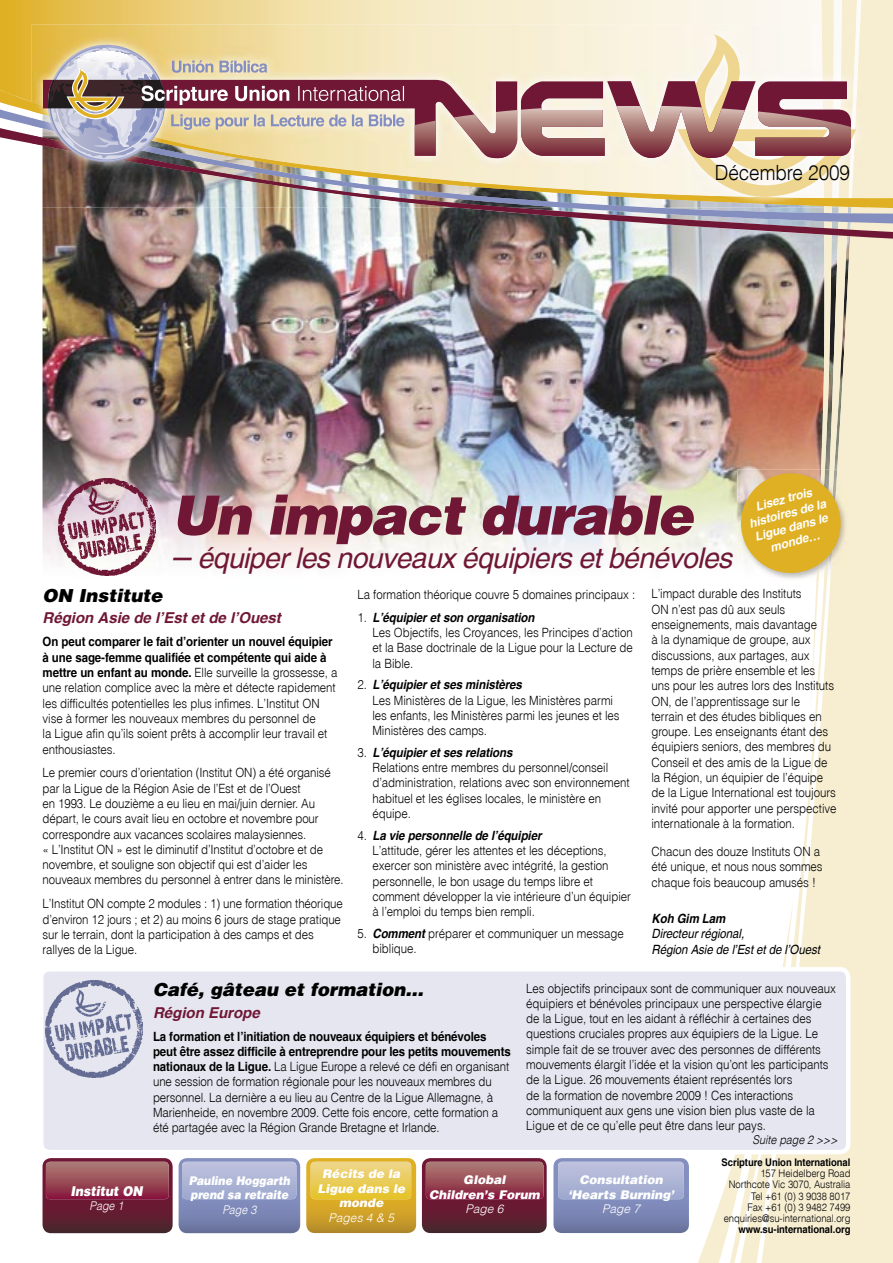
<style>
.page{position:relative;width:893px;height:1263px;background:#fff}
.page>*{position:absolute;margin:0;border:0;box-sizing:border-box;transform-origin:0 0}
.t1{font:italic 900 54px "Switzerland";letter-spacing:-.025em;color:#6f1735}
.t2{font:italic 28.5px "Switzerland";letter-spacing:-.025em;color:#6f1735}
.t3{font:21px "Switzerland Light Plain";letter-spacing:-.005em;color:#000;scale:.9 1}
.t4{font:italic 900 18px "Switzerland";color:#000}
.t5{font:italic 700 15px "Switzerland";color:#6f1735}
.t6{font:italic 900 13.5px "Switzerland";letter-spacing:-.005em;color:#fff;scale:.9 1}
.t7{font:12.75px/15.3px "Switzerland Light Plain";letter-spacing:-.005em;color:#000;scale:.9 1}
.t8{font:700 12.75px/15.3px "Switzerland";letter-spacing:-.01em;color:#000;scale:.9 1}
.t9{font:italic 700 12.75px "Switzerland";letter-spacing:-.005em;color:#000;scale:.9 1}
.t10{font:italic 12.75px/15.3px "Switzerland";letter-spacing:-.005em;color:#000;scale:.9 1}
.t11{font:italic 900 12px/14.4px "Switzerland";color:#fff;text-align:center}
.t12{font:italic 700 12px/14.4px "Switzerland";color:#fff;text-align:center}
.t13{font:italic 900 12px/14.4px "Switzerland";color:#fff;scale:.9 1}
.t14{font:italic 300 12px "Switzerland";color:#fff}
.t15{font:italic 300 12px "Switzerland";letter-spacing:-.005em;color:#000;scale:.9 1}
.t16{font:italic 300 12px "Switzerland";color:#fff;scale:.9 1}
.t17{font:10.5px/11.2px "Switzerland Light Plain";letter-spacing:-.005em;color:#000;text-align:right;scale:.9 1}
.t18{font:700 10.5px "Switzerland";letter-spacing:-.005em;color:#000;scale:.9 1}
.s1{font-size:33px}
.s2{font-family:"Switzerland";font-weight:700}
.s3{font-family:"Switzerland Light Plain";font-weight:400;font-style:normal}
.s4{font-family:"Switzerland";font-weight:700;font-style:italic}
</style>
<div class="page">
<img style="left:43px;top:239px;width:372px;height:337px">
<svg style="left:0;top:0;width:415px;height:90px;background:#e9ca74"></svg>
<svg style="left:43px;top:1158px;width:130px;height:75px;background:#642336"></svg>
<div style="left:793px;top:0;width:100px;height:1263px;background:#f7eed2"></div>
<svg style="left:179px;top:1158px;width:121px;height:75px;background:#7c86b3"></svg>
<svg style="left:306px;top:1158px;width:110px;height:75px;background:#cfa32e"></svg>
<svg style="left:422px;top:1158px;width:125px;height:75px;background:#642437"></svg>
<img style="left:46px;top:1162px;width:123px;height:37px;border-radius:4px">
<img style="left:182px;top:1162px;width:114px;height:37px;border-radius:4px">
<img style="left:426px;top:1162px;width:117px;height:37px;border-radius:4px">
<img style="left:311px;top:1162px;width:100px;height:37px;border-radius:4px">
<img style="left:0;top:128px;width:893px;height:111px">
<img style="left:32px;top:25px;width:383px;height:55px">
<img style="left:32px;top:158px;width:383px;height:50px">
<svg style="left:32px;top:46px;width:372px;height:117px;background:#c2ac99"></svg>
<img style="left:415px;top:0;width:451px;height:714px">
<svg style="left:553px;top:905px;width:240px;height:358px"></svg>
<img style="left:558px;top:1162px;width:126px;height:37px;border-radius:4px">
<div style="left:43px;top:967px;width:807px;height:187px;background:#e5e6ef"></div>
<img style="left:46px;top:981px;width:96px;height:97px">
<img style="left:59px;top:478px;width:96px;height:97px">
<img style="left:737px;top:470px;width:79px;height:111px">
<img style="left:816px;top:470px;width:14px;height:111px">
<img style="left:830px;top:470px;width:18px;height:111px">
<div style="left:741px;top:473px;width:100px;height:100px;background:#dfb024;border-radius:50%"></div>
<h3 class="t3" style="left:715px;top:160px;width:152px">Décembre 2009</h3>
<h1 class="t1" style="left:172px;top:480px;width:523px">Un impact durable</h1>
<h2 class="t2" style="left:172px;top:540px;width:562px"><span class="s1">–</span> équiper les nouveaux équipiers et bénévoles</h2>
<p class="t12" style="left:744px;top:502px;width:81px;rotate:-15deg">Lisez trois histoires de la<br>Ligue dans le monde…</p>
<h3 class="t4" style="left:43px;top:584px;width:121px">ON Institute</h3>
<p class="t5" style="left:43px;top:608px;width:240px">Région Asie de l’Est et de l’Ouest</p>
<p class="t8" style="left:43px;top:634px;width:324px">On peut comparer le fait d’orienter un nouvel équipier à une sage-femme qualifiée et compétente qui aide à</p>
<p class="t7" style="left:43px;top:664px;width:329px"><span class="s2">mettre un enfant au monde.</span> Elle surveille la grossesse, a une relation complice avec la mère et détecte rapidement les difficultés potentielles les plus infimes. L’Institut ON vise à former les nouveaux membres du personnel de<br>la Ligue afin qu’ils soient prêts à accomplir leur travail et enthousiastes.</p>
<p class="t7" style="left:43px;top:765px;width:336px">Le premier cours d’orientation (Institut ON) a été organisé par la Ligue de la Région Asie de l’Est et de l’Ouest<br>en 1993. Le douzième a eu lieu en mai/juin dernier. Au départ, le cours avait lieu en octobre et novembre pour correspondre aux vacances scolaires malaysiennes.<br>« L’Institut ON » est le diminutif d’Institut d’octobre et de novembre, et souligne son objectif qui est d’aider les nouveaux membres du personnel à entrer dans le ministère.</p>
<p class="t7" style="left:43px;top:896px;width:335px">L’Institut ON compte 2 modules : 1) une formation théorique d’environ 12 jours ; et 2) au moins 6 jours de stage pratique sur le terrain, dont la participation à des camps et des rallyes de la Ligue.</p>
<p class="t7" style="left:651px;top:586px;width:207px">L’impact durable des Instituts<br>ON n’est pas dû aux seuls enseignements, mais davantage<br>à la dynamique de groupe, aux discussions, aux partages, aux temps de prière ensemble et les uns pour les autres lors des Instituts<br>ON, de l’apprentissage sur le<br>terrain et des études bibliques en groupe. Les enseignants étant des équipiers seniors, des membres du<br>Conseil et des amis de la Ligue de la Région, un équipier de l’équipe de la Ligue International est toujours invité pour apporter une perspective internationale à la formation.</p>
<p class="t7" style="left:651px;top:843px;width:192px">Chacun des douze Instituts ON a été unique, et nous nous sommes chaque fois beaucoup amusés !</p>
<p class="t9" style="left:651px;top:911px;width:84px">Koh Gim Lam</p>
<p class="t10" style="left:651px;top:926px;width:189px">Directeur régional,<br>Région Asie de l’Est et de l’Ouest</p>
<p class="t7" style="left:526px;top:980px;width:345px">Les objectifs principaux sont de communiquer aux nouveaux équipiers et bénévoles principaux une perspective élargie de la Ligue, tout en les aidant à réfléchir à certaines des questions cruciales propres aux équipiers de la Ligue. Le simple fait de se trouver avec des personnes de différents mouvements élargit l’idée et la vision qu’ont les participants de la Ligue. 26 mouvements étaient représentés lors<br>de la formation de novembre 2009 ! Ces interactions communiquent aux gens une vision bien plus vaste de la Ligue et de ce qu’elle peut être dans leur pays.</p>
<p class="t7" style="left:357px;top:586px;width:310px">La formation théorique couvre 5 domaines principaux :</p>
<p class="t9" style="left:357px;top:610px;width:198px"><span class="s3">1.</span> L’équipier et son organisation</p>
<p class="t7" style="left:372px;top:624px;width:291px;text-align:justify">Les Objectifs, les Croyances, les Principes d’action et la Base doctrinale de la Ligue pour la Lecture de la Bible.</p>
<p class="t9" style="left:357px;top:677px;width:184px"><span class="s3">2.</span> L’équipier et ses ministères</p>
<p class="t7" style="left:372px;top:692px;width:276px">Les Ministères de la Ligue, les Ministères parmi les enfants, les Ministères parmi les jeunes et les<br>Ministères des camps.</p>
<p class="t9" style="left:357px;top:745px;width:174px"><span class="s3">3.</span> L’équipier et ses relations</p>
<p class="t7" style="left:372px;top:759px;width:287px">Relations entre membres du personnel/conseil d’administration, relations avec son environnement habituel et les églises locales, le ministère en équipe.</p>
<p class="t9" style="left:357px;top:828px;width:206px"><span class="s3">4.</span> La vie personnelle de l’équipier</p>
<p class="t7" style="left:372px;top:842px;width:289px">L’attitude, gérer les attentes et les déceptions, exercer son ministère avec intégrité, la gestion personnelle, le bon usage du temps libre et comment développer la vie intérieure d’un équipier à l’emploi du temps bien rempli.</p>
<p class="t7" style="left:372px;top:925px;width:281px;text-indent:-15px">5. <span class="s4">Comment</span> préparer et communiquer un message biblique.</p>
<h3 class="t4" style="left:153px;top:978px;width:272px">Café, gâteau et formation…</h3>
<p class="t5" style="left:153px;top:1004px;width:108px">Région Europe</p>
<p class="t8" style="left:153px;top:1028px;width:399px">La formation et l’initiation de nouveaux équipiers et bénévoles peut être assez difficile à entreprendre pour les petits mouvements</p>
<p class="t7" style="left:153px;top:1059px;width:397px"><span class="s2">nationaux de la Ligue.</span> La Ligue Europe a relevé ce défi en organisant une session de formation régionale pour les nouveaux membres du personnel. La dernière a eu lieu au Centre de la Ligue Allemagne, à Marienheide, en novembre 2009. Cette fois encore, cette formation a été partagée avec la Région Grande Bretagne et Irlande.</p>
<p class="t15" style="left:753px;top:1132px;width:96px">Suite page 2 &gt;&gt;&gt;</p>
<p class="t6" style="left:70px;top:1182px;width:82px">Institut ON</p>
<p class="t16" style="left:90px;top:1198px;width:39px">Page 1</p>
<p class="t13" style="left:189px;top:1173px;width:114px">Pauline Hoggarth prend sa retraite</p>
<p class="t16" style="left:222px;top:1202px;width:39px">Page 3</p>
<p class="t11" style="left:318px;top:1166px;width:89px">Récits de la<br>Ligue dans le monde</p>
<p class="t14" style="left:329px;top:1210px;width:67px">Pages 4 &amp; 5</p>
<p class="t11" style="left:429px;top:1172px;width:112px">Global<br>Children’s Forum</p>
<p class="t14" style="left:465px;top:1201px;width:40px">Page 6</p>
<p class="t11" style="left:568px;top:1172px;width:107px">Consultation ‘Hearts Burning’</p>
<p class="t14" style="left:602px;top:1201px;width:40px">Page 7</p>
<p class="t18" style="left:722px;top:1156px;width:145px">Scripture Union International</p>
<p class="t17" style="left:724px;top:1167px;width:142px">157 Heidelberg Road<br>Northcote Vic 3070, Australia<br>Tel +61 (0) 3 9038 8017<br>Fax +61 (0) 3 9482 7499 enquiries@su-international.org</p>
<p class="t18" style="left:738px;top:1223px;width:126px">www.su-international.org</p>
</div>
